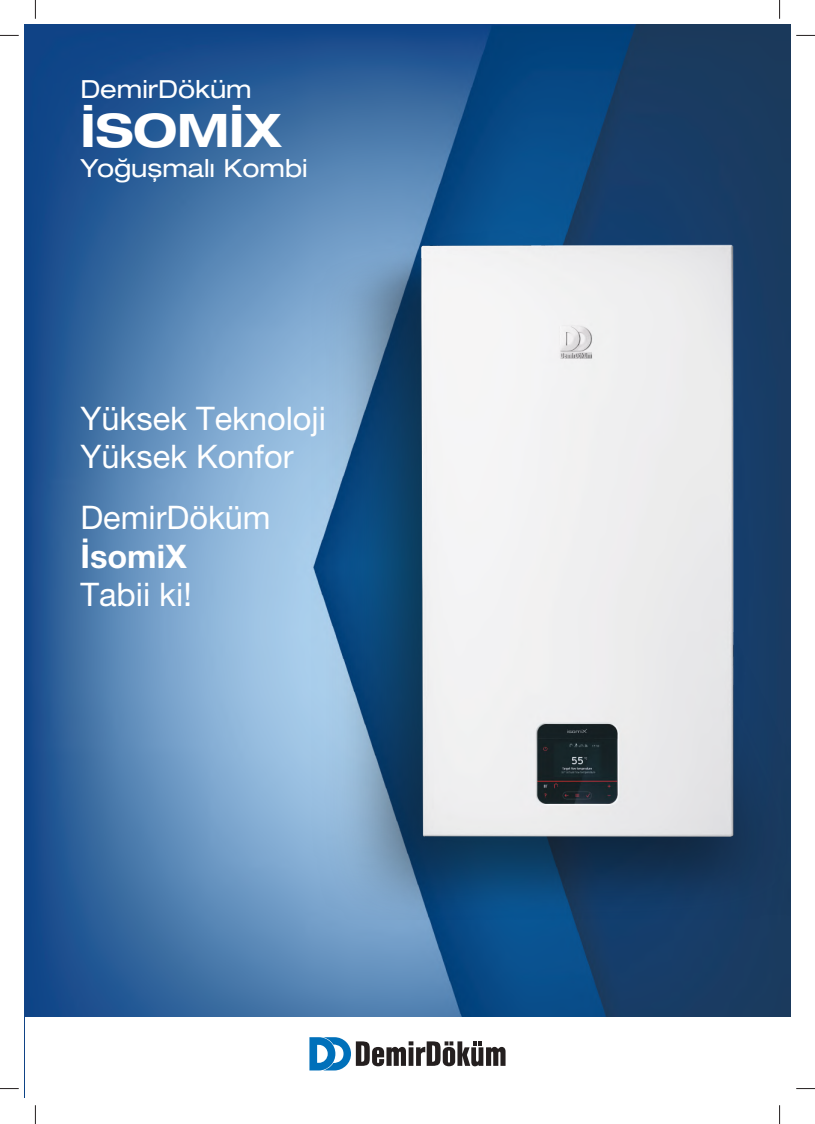
<style>
.page{position:relative;width:815px;height:1124px;background:#fff}
.page>*{position:absolute;margin:0;border:0;box-sizing:border-box;transform-origin:0 0}
.t1{font:700 expanded 46.25px "Helvetica Neue LT Pro";color:#fff}
.t2{font:32.5px/38.8px "Helvetica Neue LT Pro";color:#fff}
.t3{font:700 32.5px "Helvetica Neue LT Pro";color:#fff}
.t4{font:expanded 25px "Helvetica Neue LT Pro";color:#fff}
</style>
<div class="page">
<img style="left:25px;top:25px;width:765px;height:992px">
<svg style="left:309px;top:1037px;width:196px;height:33px"></svg>
<img style="left:199px;top:163px;width:591px;height:755px">
<svg style="left:0;top:35px;width:19px;height:1px"></svg>
<svg style="left:796px;top:35px;width:19px;height:1px"></svg>
<svg style="left:0;top:1088px;width:19px;height:1px"></svg>
<svg style="left:796px;top:1088px;width:19px;height:1px"></svg>
<svg style="left:35px;top:0;width:1px;height:19px"></svg>
<svg style="left:35px;top:1105px;width:1px;height:18px"></svg>
<svg style="left:779px;top:0;width:1px;height:19px"></svg>
<svg style="left:779px;top:1105px;width:1px;height:18px"></svg>
<p class="t4" style="left:80px;top:75px;width:173px">DemirDöküm</p>
<h1 class="t1" style="left:80px;top:101px;width:202px">İSOMİX</h1>
<p class="t4" style="left:80px;top:153px;width:229px">Yoğuşmalı Kombi</p>
<p class="t2" style="left:80px;top:398px;width:247px">Yüksek Teknoloji<br>Yüksek Konfor</p>
<p class="t2" style="left:80px;top:497px;width:192px">DemirDöküm</p>
<p class="t3" style="left:80px;top:535px;width:108px">İsomiX</p>
<p class="t2" style="left:80px;top:575px;width:113px">Tabii ki!</p>
</div>
